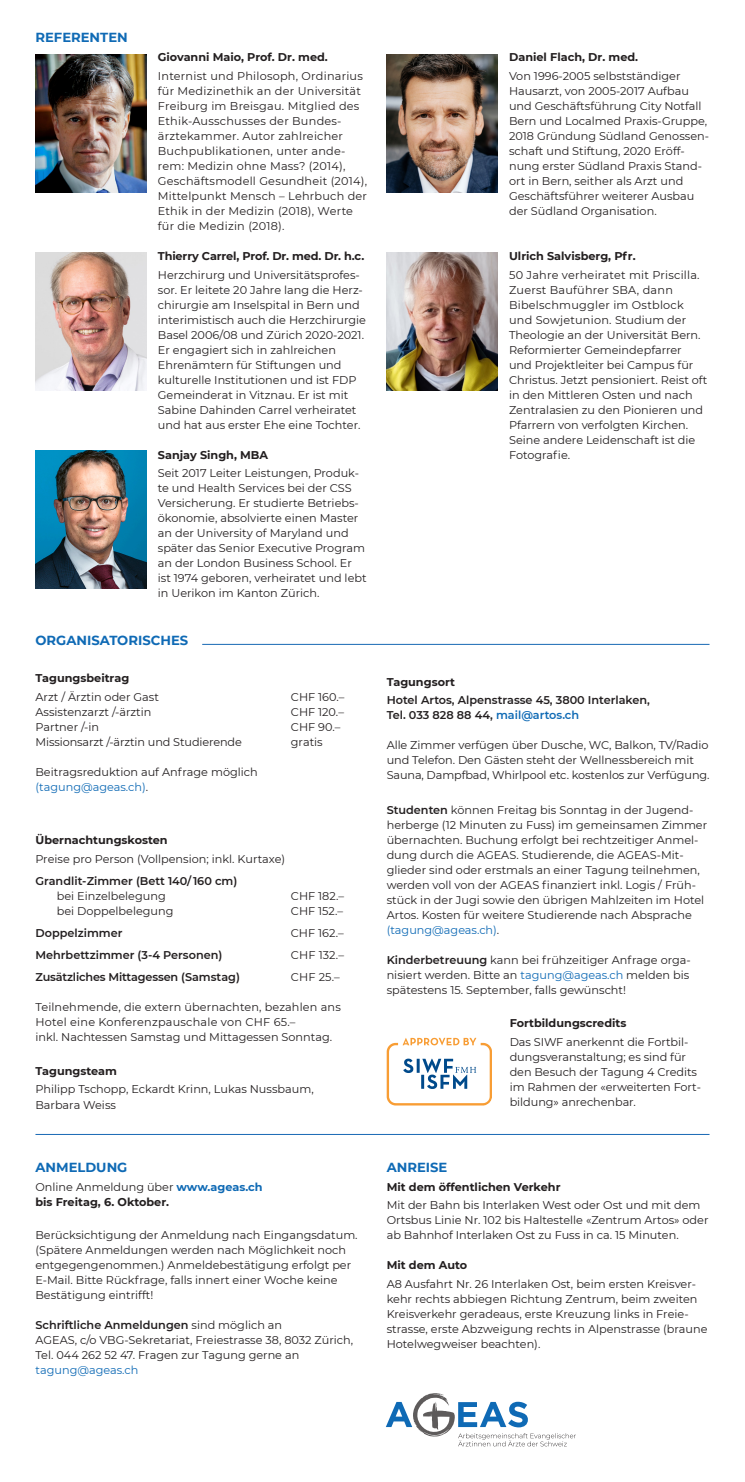
<style>
.page{position:relative;width:745px;height:1482px;background:#fff}
.page>*{position:absolute;margin:0;border:0;box-sizing:border-box;transform-origin:0 0}
.Untertitel_Versal{font:700 13.12px "Montserrat";color:#0f6ab5}
.Satz_klein{font:11.25px/15px "Montserrat";color:#231f20}
.Satz_klein-2{font:11.25px/15px "Montserrat";letter-spacing:.02em;color:#231f20}
.Untertitel_klein{font:700 11.25px "Montserrat";color:#231f20}
.Satz_klein-3{font:600 11.25px/15px "Montserrat";color:#231f20}
.s1{color:#0f6ab5}
.s2{font-weight:600}
.s3{font-weight:700;color:#0f6ab5}
</style>
<div class="page">
<img style="left:35px;top:55px;width:111px;height:138px">
<img style="left:386px;top:55px;width:111px;height:138px">
<img style="left:35px;top:252px;width:111px;height:139px">
<img style="left:35px;top:450px;width:111px;height:138px">
<img style="left:386px;top:252px;width:111px;height:139px">
<svg style="left:386px;top:1393px;width:189px;height:52px"></svg>
<hr style="left:202px;top:644px;width:507px;height:1px;background:#1768b4">
<hr style="left:35px;top:1133px;width:674px;height:1px;background:#1768b4">
<svg style="left:386px;top:1037px;width:105px;height:68px"></svg>
<p class="Untertitel_Versal" style="left:35px;top:28px;width:94px">REFERENTEN</p>
<p class="Untertitel_klein" style="left:158px;top:49px;width:171px">Giovanni Maio, Prof. Dr. med.</p>
<p class="Satz_klein-2" style="left:158px;top:68px;width:211px">Internist und Philosoph, Ordinarius für Medizinethik an der Universität Freiburg im Breisgau. Mitglied des Ethik-Ausschusses der Bundes&shy;ärztekammer. Autor zahlreicher Buchpublikationen, unter ande&shy;rem: Medizin ohne Mass? (2014), Geschäftsmodell Gesundheit (2014), Mittelpunkt Mensch – Lehrbuch der Ethik in der Medizin (2018), Werte für die Medizin (2018).</p>
<p class="Untertitel_klein" style="left:158px;top:248px;width:208px">Thierry Carrel, Prof. Dr. med. Dr. h.c.</p>
<p class="Satz_klein" style="left:158px;top:267px;width:209px">Herzchirurg und Universitätsprofes&shy;sor. Er leitete 20 Jahre lang die Herz&shy;chirurgie am Inselspital in Bern und interimistisch auch die Herzchirurgie Basel 2006/08 und Zürich 2020-2021.<br>Er engagiert sich in zahlreichen Ehrenämtern für Stiftungen und kulturelle Institutionen und ist FDP Gemeinderat in Vitznau. Er ist mit Sabine Dahinden Carrel verheiratet und hat aus erster Ehe eine Tochter.</p>
<p class="Untertitel_klein" style="left:158px;top:446px;width:112px">Sanjay Singh, MBA</p>
<p class="Satz_klein" style="left:158px;top:465px;width:210px">Seit 2017 Leiter Leistungen, Produk&shy;te und Health Services bei der CSS Versicherung. Er studierte Betriebs&shy;ökonomie, absolvierte einen Master an der University of Maryland und später das Senior Executive Program an der London Business School. Er ist 1974 geboren, verheiratet und lebt in Uerikon im Kanton Zürich.</p>
<p class="Untertitel_Versal" style="left:35px;top:630px;width:154px">ORGANISATORISCHES</p>
<p class="Untertitel_klein" style="left:35px;top:669px;width:95px">Tagungsbeitrag</p>
<p class="Satz_klein" style="left:35px;top:688px;width:125px">Arzt / Ärztin oder Gast</p>
<p class="Satz_klein" style="left:291px;top:688px;width:55px">CHF 160.–</p>
<p class="Satz_klein" style="left:35px;top:703px;width:117px">Assistenzarzt /-ärztin</p>
<p class="Satz_klein" style="left:291px;top:703px;width:55px">CHF 120.–</p>
<p class="Satz_klein" style="left:35px;top:718px;width:65px">Partner /-in</p>
<p class="Satz_klein" style="left:291px;top:718px;width:51px">CHF 90.–</p>
<p class="Satz_klein" style="left:35px;top:733px;width:208px">Missionsarzt /-ärztin und Studierende</p>
<p class="Satz_klein" style="left:291px;top:733px;width:33px">gratis</p>
<p class="Satz_klein" style="left:35px;top:763px;width:224px">Beitragsreduktion auf Anfrage möglich <span class="s1">(tagung@ageas.ch)</span>.</p>
<p class="Untertitel_klein" style="left:35px;top:832px;width:134px">Übernachtungskosten</p>
<p class="Satz_klein" style="left:35px;top:851px;width:251px">Preise pro Person (Vollpension; inkl. Kurtaxe)</p>
<p class="Satz_klein-3" style="left:35px;top:872px;width:203px">Grandlit-Zimmer (Bett 140/ 160 cm)</p>
<p class="Satz_klein" style="left:57px;top:888px;width:110px">bei Einzelbelegung</p>
<p class="Satz_klein" style="left:291px;top:888px;width:55px">CHF 182.–</p>
<p class="Satz_klein" style="left:57px;top:903px;width:118px">bei Doppelbelegung</p>
<p class="Satz_klein" style="left:291px;top:903px;width:54px">CHF 152.–</p>
<p class="Satz_klein-3" style="left:35px;top:925px;width:88px">Doppelzimmer</p>
<p class="Satz_klein" style="left:291px;top:925px;width:54px">CHF 162.–</p>
<p class="Satz_klein-3" style="left:35px;top:947px;width:188px">Mehrbettzimmer (3-4 Personen)</p>
<p class="Satz_klein" style="left:291px;top:947px;width:55px">CHF 132.–</p>
<p class="Satz_klein-3" style="left:35px;top:969px;width:206px">Zusätzliches Mittagessen (Samstag)</p>
<p class="Satz_klein" style="left:291px;top:969px;width:50px">CHF 25.–</p>
<p class="Satz_klein" style="left:35px;top:999px;width:307px">Teilnehmende, die extern übernachten, bezahlen ans<br>Hotel eine Konferenzpauschale von CHF 65.–<br>inkl. Nachtessen Samstag und Mittagessen Sonntag.</p>
<p class="Untertitel_klein" style="left:35px;top:1062px;width:83px">Tagungsteam</p>
<p class="Satz_klein" style="left:35px;top:1081px;width:279px">Philipp Tschopp, Eckardt Krinn, Lukas Nussbaum,<br>Barbara Weiss</p>
<p class="Untertitel_klein" style="left:508px;top:49px;width:131px">Daniel Flach, Dr. med.</p>
<p class="Satz_klein" style="left:508px;top:68px;width:201px">Von 1996-2005 selbstständiger<br>Hausarzt, von 2005-2017 Aufbau und Geschäftsführung City Notfall<br>Bern und Localmed Praxis-Gruppe,<br>2018 Gründung Südland Genossen&shy;schaft und Stiftung, 2020 Eröff&shy;nung erster Südland Praxis Stand&shy;ort in Bern, seither als Arzt und<br>Geschäftsführer weiterer Ausbau der Südland Organisation.</p>
<p class="Untertitel_klein" style="left:508px;top:248px;width:128px">Ulrich Salvisberg, Pfr.</p>
<p class="Satz_klein" style="left:508px;top:267px;width:200px">50 Jahre verheiratet mit Priscilla.<br>Zuerst Bauführer SBA, dann<br>Bibelschmuggler im Ostblock und Sowjetunion. Studium der<br>Theologie an der Universität Bern.<br>Reformierter Gemeindepfarrer und Projektleiter bei Campus für<br>Christus. Jetzt pensioniert. Reist oft in den Mittleren Osten und nach<br>Zentralasien zu den Pionieren und<br>Pfarrern von verfolgten Kirchen.<br>Seine andere Leidenschaft ist die<br>Fotografie.</p>
<p class="Untertitel_klein" style="left:386px;top:673px;width:70px">Tagungsort</p>
<p class="Satz_klein-3" style="left:386px;top:692px;width:265px">Hotel Artos, Alpenstrasse 45, 3800 Interlaken,<br>Tel. 033 828 88 44, <span class="s1">mail@artos.ch</span></p>
<p class="Satz_klein" style="left:386px;top:737px;width:324px">Alle Zimmer verfügen über Dusche, WC, Balkon, TV/Radio und Telefon. Den Gästen steht der Wellnessbereich mit<br>Sauna, Dampfbad, Whirlpool etc. kostenlos zur Verfügung.</p>
<p class="Satz_klein" style="left:386px;top:801px;width:322px"><span class="s2">Studenten</span> können Freitag bis Sonntag in der Jugend&shy;herberge (12 Minuten zu Fuss) im gemeinsamen Zimmer übernachten. Buchung erfolgt bei rechtzeitiger Anmel&shy;dung durch die AGEAS. Studierende, die AGEAS-Mit&shy;glieder sind oder erstmals an einer Tagung teilnehmen, werden voll von der AGEAS finanziert inkl. Logis / Früh&shy;stück in der Jugi sowie den übrigen Mahlzeiten im Hotel Artos. Kosten für weitere Studierende nach Absprache <span class="s1">(tagung@ageas.ch)</span>.</p>
<p class="Satz_klein" style="left:386px;top:951px;width:305px"><span class="s2">Kinderbetreuung</span> kann bei frühzeitiger Anfrage orga&shy;nisiert werden. Bitte an <span class="s1">tagung@ageas.ch</span> melden bis spätestens 15. September, falls gewünscht!</p>
<p class="Untertitel_klein" style="left:509px;top:1014px;width:118px">Fortbildungscredits</p>
<p class="Satz_klein" style="left:509px;top:1033px;width:191px">Das SIWF anerkennt die Fortbil&shy;dungsveranstaltung; es sind für den Besuch der Tagung 4 Credits im Rahmen der «erweiterten Fort&shy;bildung» anrechenbar.</p>
<p class="Untertitel_Versal" style="left:35px;top:1157px;width:93px">ANMELDUNG</p>
<p class="Satz_klein" style="left:35px;top:1178px;width:228px">Online Anmeldung über <span class="s3">www.ageas.ch</span></p>
<p class="Untertitel_klein" style="left:35px;top:1193px;width:135px">bis Freitag, 6. Oktober.</p>
<p class="Satz_klein" style="left:35px;top:1227px;width:323px">Berücksichtigung der Anmeldung nach Eingangsdatum. (Spätere Anmeldungen werden nach Möglichkeit noch entgegengenommen.) Anmeldebestätigung erfolgt per E-Mail. Bitte Rückfrage, falls innert einer Woche keine Bestätigung eintrifft!</p>
<p class="Satz_klein" style="left:35px;top:1317px;width:319px"><span class="s2">Schriftliche Anmeldungen</span> sind möglich an<br>AGEAS, c/o VBG-Sekretariat, Freiestrasse 38, 8032 Zürich, Tel. 044 262 52 47. Fragen zur Tagung gerne an <span class="s1">tagung@ageas.ch</span></p>
<p class="Untertitel_Versal" style="left:386px;top:1157px;width:62px">ANREISE</p>
<p class="Untertitel_klein" style="left:386px;top:1178px;width:175px">Mit dem öffentlichen Verkehr</p>
<p class="Satz_klein" style="left:386px;top:1197px;width:323px">Mit der Bahn bis Interlaken West oder Ost und mit dem<br>Ortsbus Linie Nr. 102 bis Haltestelle «Zentrum Artos» oder ab Bahnhof Interlaken Ost zu Fuss in ca. 15 Minuten.</p>
<p class="Untertitel_klein" style="left:386px;top:1256px;width:82px">Mit dem Auto</p>
<p class="Satz_klein" style="left:386px;top:1275px;width:322px">A8 Ausfahrt Nr. 26 Interlaken Ost, beim ersten Kreisver&shy;kehr rechts abbiegen Richtung Zentrum, beim zweiten Kreisverkehr geradeaus, erste Kreuzung links in Freie&shy;strasse, erste Abzweigung rechts in Alpenstrasse (braune Hotelwegweiser beachten).</p>
</div>
